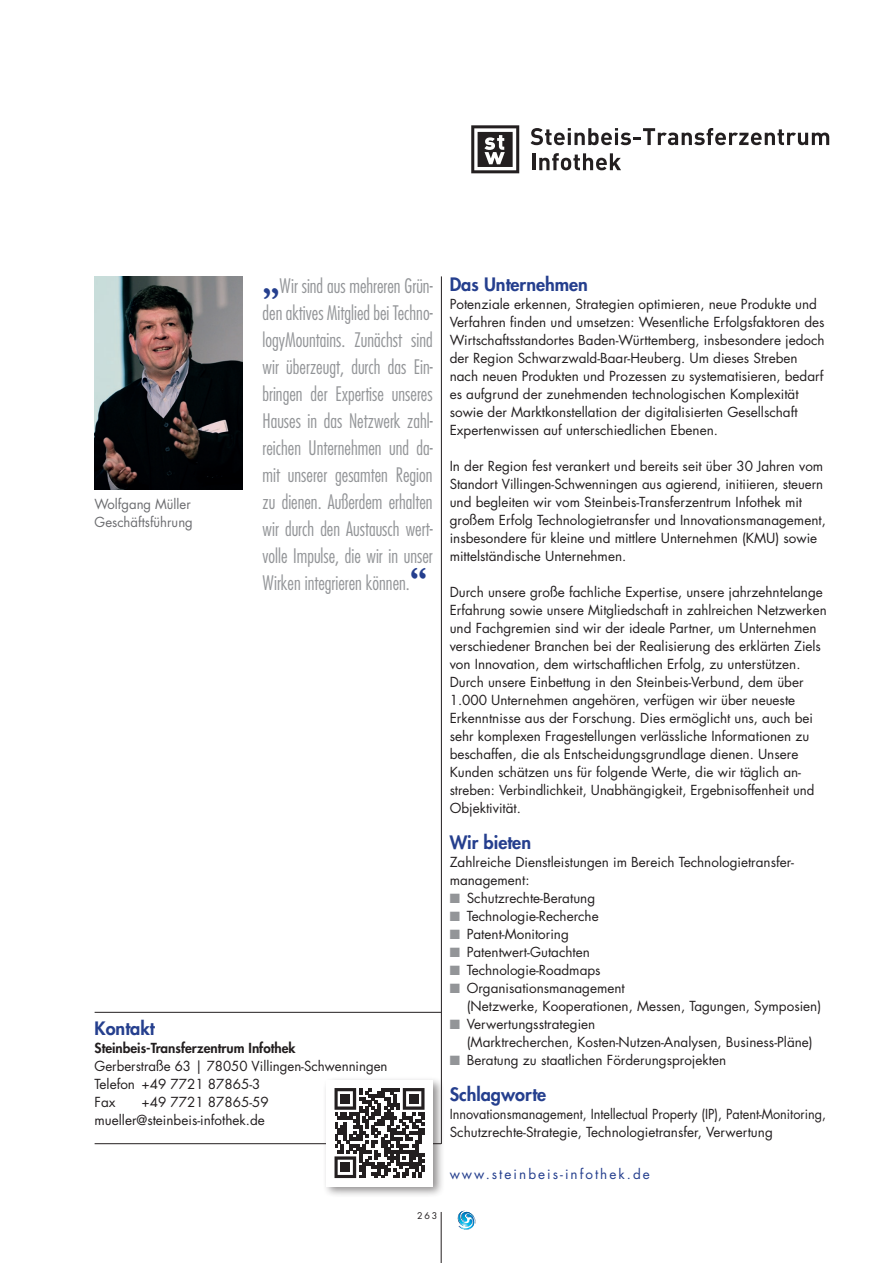
<style>
.page{position:relative;width:893px;height:1263px;background:#fff}
.page>*{position:absolute;margin:0;border:0;box-sizing:border-box;transform-origin:0 0}
.t1{font:300 condensed 19.5px/27px "Futura Std";color:#939598;text-align:justify}
.t2{font:800 18px "Futura Std";color:#253f8e}
.t3{font:13.5px/18px "Futura Std";color:#231f20}
.t4{font:13.5px/18px "Futura Std";color:#231f20;scale:.94 1}
.t5{font:800 13.5px "Futura Std";color:#231f20}
.t6{font:13.5px/18px "Futura Std";color:#6c6d70}
.t7{font:13.5px "Futura Std";letter-spacing:.15em;color:#253f8e}
.t8{font:9px "Futura Std";color:#231f20}
.s1{font-family:"Garamond";font-weight:700;font-stretch:normal;font-size:34.5px;color:#253f8e}
.s2{color:#939598}
</style>
<div class="page">
<hr style="left:441px;top:1212px;width:1px;height:51px;background:#231f20">
<svg style="left:457px;top:1211px;width:19px;height:19px"></svg>
<hr style="left:441px;top:276px;width:1px;height:868px;background:#231f20">
<hr style="left:95px;top:1143px;width:346px;height:1px;background:#231f20">
<hr style="left:95px;top:1012px;width:346px;height:1px;background:#231f20">
<div style="left:323px;top:1076px;width:122px;height:123px;background:#231f20;opacity:.5"></div>
<div style="left:327px;top:1080px;width:106px;height:106px;background:#fff"></div>
<svg style="left:334px;top:1088px;width:90px;height:90px"></svg>
<div style="left:341px;top:1094px;width:9px;height:9px;background:#231f20"></div>
<div style="left:409px;top:1094px;width:9px;height:9px;background:#231f20"></div>
<div style="left:341px;top:1162px;width:9px;height:10px;background:#231f20"></div>
<svg style="left:471px;top:125px;width:48px;height:48px"></svg>
<svg style="left:531px;top:128px;width:298px;height:17px"></svg>
<hr style="left:532px;top:153px;width:3px;height:17px;background:#231f20">
<svg style="left:539px;top:153px;width:82px;height:17px"></svg>
<img style="left:95px;top:276px;width:147px;height:213px">
<p class="t6" style="left:95px;top:495px;width:100px">Wolfgang Müller<br>Geschäftsführung</p>
<p class="t1" style="left:263px;top:273px;width:172px"><span class="s1">„</span>Wir sind aus mehreren Grün&shy;den aktives Mitglied bei Techno&shy;logyMountains. Zunächst sind wir überzeugt, durch das Ein&shy;bringen der Expertise unseres Hauses in das Netzwerk zahl&shy;reichen Unternehmen und da&shy;mit unserer gesamten Region zu dienen. Außerdem erhalten wir durch den Austausch wert&shy;volle Impulse, die wir in unser Wirken integrieren können.<span class="s1">“</span></p>
<h2 class="t2" style="left:95px;top:1017px;width:62px">Kontakt</h2>
<p class="t5" style="left:95px;top:1040px;width:203px">Steinbeis-Transferzentrum Infothek</p>
<p class="t3" style="left:95px;top:1058px;width:294px">Gerberstraße 63 | 78050 Villingen-Schwenningen<br>Telefon +49 7721 87865-3<br>Fax</p>
<p class="t3" style="left:95px;top:1094px;width:176px;text-indent:47px">+49 7721 87865-59 mueller@steinbeis-infothek.de</p>
<h2 class="t2" style="left:450px;top:273px;width:140px">Das Unternehmen</h2>
<p class="t3" style="left:450px;top:295px;width:377px">Potenziale erkennen, Strategien optimieren, neue Produkte und Verfahren finden und umsetzen: Wesentliche Erfolgsfaktoren des Wirtschaftsstandortes Baden-Württemberg, insbesondere jedoch der Region Schwarzwald-Baar-Heuberg. Um dieses Streben nach neuen Produkten und Prozessen zu systematisieren, bedarf es aufgrund der zunehmenden technologischen Komplexität sowie der Marktkonstellation der digitalisierten Gesellschaft Expertenwissen auf unterschiedlichen Ebenen.</p>
<p class="t3" style="left:450px;top:457px;width:378px">In der Region fest verankert und bereits seit über 30 Jahren vom Standort Villingen-Schwenningen aus agierend, initiieren, steuern und begleiten wir vom Steinbeis-Transferzentrum Infothek mit großem Erfolg Technologietransfer und Innovationsmanagement, insbesondere für kleine und mittlere Unternehmen (KMU) sowie mittelständische Unternehmen.</p>
<p class="t3" style="left:450px;top:583px;width:378px">Durch unsere große fachliche Expertise, unsere jahrzehntelange Erfahrung sowie unsere Mitgliedschaft in zahlreichen Netzwerken und Fachgremien sind wir der ideale Partner, um Unternehmen verschiedener Branchen bei der Realisierung des erklärten Ziels von Innovation, dem wirtschaftlichen Erfolg, zu unterstützen.<br>Durch unsere Einbettung in den Steinbeis-Verbund, dem über 1.000 Unternehmen angehören, verfügen wir über neueste Erkenntnisse aus der Forschung. Dies ermöglicht uns, auch bei sehr komplexen Fragestellungen verlässliche Informationen zu beschaffen, die als Entscheidungsgrundlage dienen. Unsere Kunden schätzen uns für folgende Werte, die wir täglich an&shy;streben: Verbindlichkeit, Unabhängigkeit, Ergebnisoffenheit und Objektivität.</p>
<h2 class="t2" style="left:450px;top:831px;width:83px">Wir bieten</h2>
<p class="t3" style="left:450px;top:853px;width:346px">Zahlreiche Dienstleistungen im Bereich Technologietransfer&shy;management:</p>
<p class="t3" style="left:450px;top:889px;width:147px"><span class="s2">■</span> Schutzrechte-Beratung</p>
<p class="t3" style="left:450px;top:907px;width:151px"><span class="s2">■</span> Technologie-Recherche</p>
<p class="t3" style="left:450px;top:925px;width:121px"><span class="s2">■</span> Patent-Monitoring</p>
<p class="t3" style="left:450px;top:943px;width:142px"><span class="s2">■</span> Patentwert-Gutachten</p>
<p class="t3" style="left:450px;top:961px;width:152px"><span class="s2">■</span> Technologie-Roadmaps</p>
<p class="t3" style="left:467px;top:979px;width:356px;text-indent:-17px"><span class="s2">■</span> Organisationsmanagement<br>(Netzwerke, Kooperationen, Messen, Tagungen, Symposien)</p>
<p class="t3" style="left:467px;top:1015px;width:348px;text-indent:-17px"><span class="s2">■</span> Verwertungsstrategien<br>(Marktrecherchen, Kosten-Nutzen-Analysen, Business-Pläne)</p>
<p class="t3" style="left:450px;top:1051px;width:278px"><span class="s2">■</span> Beratung zu staatlichen Förderungsprojekten</p>
<h2 class="t2" style="left:450px;top:1083px;width:98px">Schlagworte</h2>
<p class="t4" style="left:450px;top:1105px;width:402px">Innovationsmanagement, Intellectual Property (IP), Patent-Monitoring,<br>Schutzrechte-Strategie, Technologietransfer, Verwertung</p>
<p class="t7" style="left:450px;top:1165px;width:202px">www.steinbeis-infothek.de</p>
<p class="t8" style="left:417px;top:1210px;width:22px">263</p>
</div>
